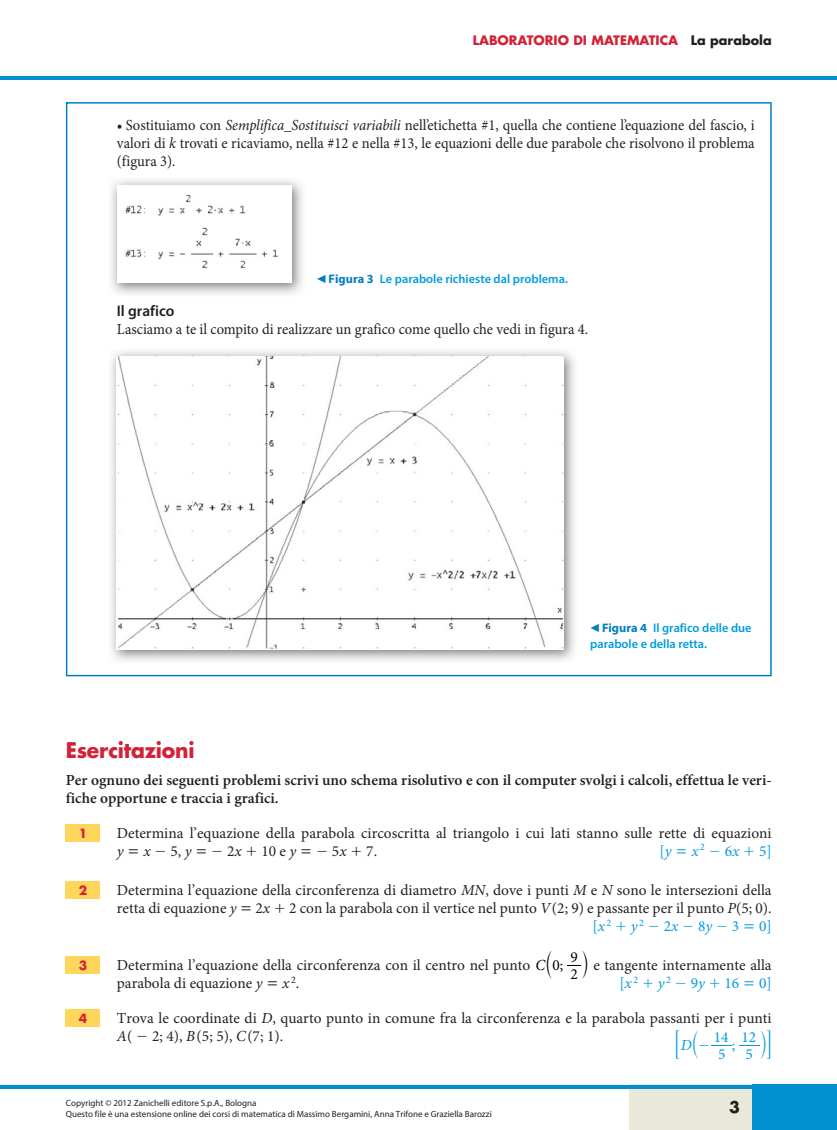
<style>
.page{position:relative;width:837px;height:1130px;background:#fff}
.page>*{position:absolute;margin:0;border:0;box-sizing:border-box;transform-origin:0 0}
.t1{font:700 21px "Futura";letter-spacing:-.01em;color:#d22238}
.t2{font:700 15.75px "Futura";color:#231f20}
.t3{font:15.6px "MM Variable B";color:#009bdf}
.t4{font:15.3px/18px "Minion Pro";color:#231f20}
.t5{font:15.3px/18px "Minion Pro";color:#231f20;text-align:justify;scale:.95 1}
.t6{font:600 15.3px/18px "Minion Pro";color:#231f20}
.t7{font:15.3px "Minion Pro";color:#009bdf}
.t8{font:600 15.3px "Myriad Pro";color:#231f20}
.t9{font:15.3px "Minion Pro";color:#000}
.t10{font:15.3px "MM Variable A";color:#009bdf}
.t11{font:700 12.75px "Futura";color:#d22238}
.t12{font:600 12.3px/15.8px "Myriad Pro";color:#009bdf}
.t13{font:700 12.3px "Futura";color:#d22238}
.t14{font:9px/10.5px "Myriad Pro";color:#231f20}
.s1{color:#231f20}
.s2{font-style:italic}
.s3{font-weight:700;color:#007dc5}
.s4{font-family:"MM Times Roman"}
.s5{color:#009bdf}
.s6{font-style:italic;color:#009bdf}
.s7{font-family:"MM Times Roman";color:#009bdf}
.s8{font-style:italic;color:#000}
.s9{font-family:"MM Variable A";font-size:15.15px;color:#000}
.s10{color:#000}
.s11{font-family:"Minion Pro";font-style:italic;font-size:15.3px}
.s12{font-family:"MM Variable A";font-size:15.3px}
.s13{font-family:"MM Times Roman";font-size:15.3px}
.s14{font-family:"MM Variable B";font-size:15.6px}
</style>
<div class="page">
<div style="left:629px;top:1084px;width:124px;height:45px;background:#eae8d8"></div>
<hr style="left:0;top:77px;width:837px;height:3px;background:#0090d0">
<div style="left:753px;top:1084px;width:84px;height:45px;background:#0090d0"></div>
<svg style="left:0;top:1084px;width:753px;height:4px;fill:#0090d0"></svg>
<svg style="left:66px;top:102px;width:706px;height:574px"></svg>
<img style="left:109px;top:177px;width:197px;height:120px">
<img style="left:118px;top:185px;width:173px;height:98px">
<img style="left:109px;top:348px;width:469px;height:315px">
<img style="left:117px;top:356px;width:446px;height:293px">
<svg style="left:567px;top:965px;width:14px;height:1px"></svg>
<svg style="left:712px;top:1045px;width:20px;height:1px"></svg>
<svg style="left:739px;top:1045px;width:20px;height:1px"></svg>
<div style="left:66px;top:824px;width:34px;height:17px;background:#ffd65c"></div>
<div style="left:66px;top:881px;width:34px;height:17px;background:#ffd65c"></div>
<div style="left:66px;top:956px;width:34px;height:17px;background:#ffd65c"></div>
<div style="left:66px;top:1009px;width:34px;height:17px;background:#ffd65c"></div>
<svg style="left:317px;top:275px;width:9px;height:8px"></svg>
<svg style="left:591px;top:624px;width:8px;height:8px"></svg>
<p class="t11" style="left:473px;top:35px;width:300px">LABORATORIO DI MATEMATICA <span class="s1">La parabola</span></p>
<p class="t5" style="left:117px;top:118px;width:673px">• Sostituiamo con <span class="s2">Semplifica_Sostituisci variabili</span> nell’etichetta #1, quella che contiene l’equazione del fascio, i valori di <span class="s2">k</span> trovati e ricaviamo, nella #12 e nella #13, le equazioni delle due parabole che risolvono il problema (figura 3).</p>
<p class="t12" style="left:329px;top:273px;width:241px"><span class="s3">Figura 3</span> Le parabole richieste dal problema.</p>
<p class="t8" style="left:117px;top:305px;width:59px">Il grafico</p>
<p class="t5" style="left:117px;top:321px;width:497px">Lasciamo a te il compito di realizzare un grafico come quello che vedi in figura 4.</p>
<p class="t12" style="left:590px;top:621px;width:163px;text-indent:12px"><span class="s3">Figura 4</span> Il grafico delle due parabole e della retta.</p>
<h1 class="t1" style="left:66px;top:742px;width:130px">Esercitazioni</h1>
<p class="t6" style="left:66px;top:772px;width:707px">Per ognuno dei seguenti problemi scrivi uno schema risolutivo e con il computer svolgi i calcoli, effettua le veri&shy;fiche opportune e traccia i grafici.</p>
<p class="t4" style="left:117px;top:825px;width:656px">Determina l’equazione della parabola circoscritta al triangolo i cui lati stanno sulle rette di equazioni <span class="s2">y</span><span class="s4">=</span><span class="s2">x</span><span class="s4">-</span>5, <span class="s2">y</span><span class="s4">=-</span>2<span class="s2">x</span><span class="s4">+</span>10 e <span class="s2">y</span><span class="s4">=-</span>5<span class="s2">x</span><span class="s4">+</span>7.</p>
<p class="t13" style="left:79px;top:828px;width:10px">1</p>
<p class="t7" style="left:660px;top:844px;width:114px">[<span class="s2">y</span><span class="s4">=</span><span class="s2">x</span><sup>2</sup> <span class="s4">-</span>6<span class="s2">x</span><span class="s4">+</span>5]</p>
<p class="t4" style="left:117px;top:882px;width:656px;text-align:right">Determina l’equazione della circonferenza di diametro <span class="s2">MN</span>, dove i punti <span class="s2">M</span> e <span class="s2">N</span> sono le intersezioni della retta di equazione <span class="s2">y</span> <span class="s4">=</span> 2<span class="s2">x</span> <span class="s4">+</span> 2 con la parabola con il vertice nel punto <span class="s2">V</span>(2; 9) e passante per il punto <span class="s2">P</span>(5; 0). <span class="s5">[</span><span class="s6">x</span><sup>2</sup> <span class="s7">+</span><span class="s6">y</span><sup>2</sup> <span class="s7">-</span><span class="s5">2</span><span class="s6">x</span><span class="s7">-</span><span class="s5">8</span><span class="s6">y</span><span class="s7">-</span><span class="s5">3</span><span class="s7">=</span><span class="s5">0]</span></p>
<p class="t4" style="left:117px;top:957px;width:448px">Determina l’equazione della circonferenza con il centro nel punto <span class="s8">C</span><span class="s9">b</span><span class="s10">0;</span></p>
<p class="t13" style="left:79px;top:885px;width:10px">2</p>
<p class="t9" style="left:570px;top:951px;width:9px">9</p>
<p class="t4" style="left:582px;top:957px;width:191px"><span class="s9">l</span> e tangente internamente alla</p>
<p class="t13" style="left:79px;top:961px;width:10px">3</p>
<p class="t9" style="left:570px;top:968px;width:9px">2</p>
<p class="t4" style="left:117px;top:975px;width:184px">parabola di equazione <span class="s2">y</span> <span class="s4">=</span> <span class="s2">x</span> <sup>2</sup>.</p>
<p class="t7" style="left:619px;top:977px;width:154px">[<span class="s2">x</span><sup>2</sup> <span class="s4">+</span><span class="s2">y</span><sup>2</sup> <span class="s4">-</span>9<span class="s2">y</span><span class="s4">+</span>16<span class="s4">=</span>0]</p>
<p class="t4" style="left:117px;top:1010px;width:656px">Trova le coordinate di <span class="s2">D</span>, quarto punto in comune fra la circonferenza e la parabola passanti per i punti</p>
<p class="t4" style="left:117px;top:1028px;width:168px"><span class="s2">A</span>( <span class="s4">-</span> 2; 4), <span class="s2">B</span>(5; 5), <span class="s2">C</span>(7; 1).</p>
<p class="t7" style="left:718px;top:1048px;width:9px">5</p>
<p class="t13" style="left:79px;top:1014px;width:10px">4</p>
<p class="t3" style="left:675px;top:1038px;width:36px">:<span class="s11">D</span><span class="s12">b</span><span class="s13">-</span></p>
<p class="t10" style="left:760px;top:1038px;width:13px">l<span class="s14">D</span></p>
<p class="t7" style="left:714px;top:1031px;width:16px">14</p>
<p class="t7" style="left:741px;top:1031px;width:16px">12</p>
<p class="t7" style="left:732px;top:1039px;width:5px">;</p>
<p class="t7" style="left:746px;top:1048px;width:9px">5</p>
<p class="t14" style="left:66px;top:1099px;width:427px">Copyright © 2012 Zanichelli editore S.p.A., Bologna<br>Questo file è una estensione online dei corsi di matematica di Massimo Bergamini, Anna Trifone e Graziella Barozzi</p>
<p class="t2" style="left:729px;top:1101px;width:12px">3</p>
</div>
